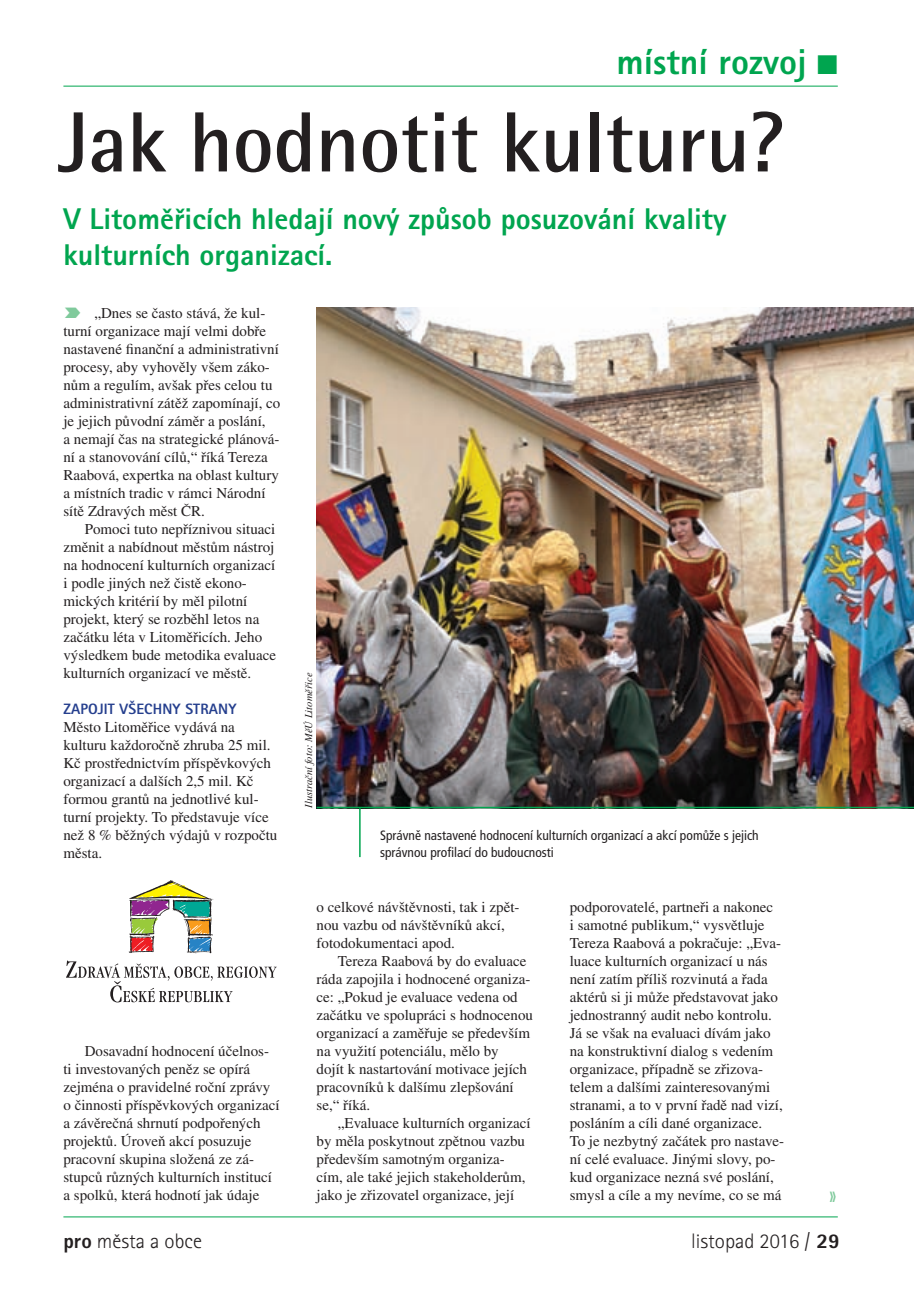
<style>
.page{position:relative;width:914px;height:1297px;background:#fff}
.page>*{position:absolute;margin:0;border:0;box-sizing:border-box;transform-origin:0 0}
.t1{font:700 85.5px "Rotis Semi Sans CE";color:#231f20;scale:.95 1}
.t2{font:800 36px "Rotis Sans Serif CE";color:#00a54f}
.t3{font:800 30px/36px "Rotis Sans Serif CE";color:#00a54f}
.t4{font:300 21px "Rotis Sans Serif CE";color:#231f20}
.t5{font:15px/18px "Times CE";color:#231f20}
.t6{font:800 15px "Rotis Sans Serif CE";letter-spacing:.01em;color:#253f8e}
.t7{font:condensed 13.5px/16.2px "Frutiger CE";color:#231f20}
.t8{font:italic 10.5px "Times CE";color:#231f20}
.s1{color:#80ca9c}
.s2{font-weight:800}
</style>
<div class="page">
<hr style="left:63px;top:86px;width:774px;height:1px;background:#00a54f">
<hr style="left:63px;top:1216px;width:774px;height:1px;background:#00a54f">
<img style="left:316px;top:307px;width:597px;height:499px">
<hr style="left:316px;top:806px;width:597px;height:2px;background:#00a54f">
<hr style="left:359px;top:808px;width:1px;height:48px;background:#00a54f">
<img style="left:129px;top:880px;width:84px;height:73px">
<svg style="left:66px;top:960px;width:211px;height:42px"></svg>
<h2 class="t2" style="left:616px;top:40px;width:223px">místní rozvoj ■</h2>
<h1 class="t1" style="left:58px;top:94px;width:767px">Jak hodnotit kulturu?</h1>
<h3 class="t3" style="left:63px;top:201px;width:664px">v litoměřicích hledají nový způsob posuzování kvality kulturních organizací.</h3>
<p class="t5" style="left:63px;top:303px;width:218px"><span class="s1">→</span> „Dnes se často stává, že kul&shy;turní organizace mají velmi dobře nastavené finanční a administrativní procesy, aby vyhověly všem záko&shy;nům a regulím, avšak přes celou tu administrativní zátěž zapomínají, co je jejich původní záměr a poslání,<br>a nemají čas na strategické plánová&shy;ní a stanovování cílů,“ říká Tereza Raabová, expertka na oblast kultury a místních tradic v rámci Národní sítě Zdravých měst ČR.</p>
<p class="t5" style="left:63px;top:519px;width:214px;text-indent:21px">Pomoci tuto nepříznivou situaci změnit a nabídnout městům nástroj na hodnocení kulturních organizací i podle jiných než čistě ekono&shy;mických kritérií by měl pilotní projekt, který se rozběhl letos na začátku léta v Litoměřicích. Jeho výsledkem bude metodika evaluace kulturních organizací ve městě.</p>
<p class="t6" style="left:63px;top:699px;width:174px">zapoJit všechny Strany</p>
<p class="t5" style="left:63px;top:717px;width:215px">Město Litoměřice vydává na kulturu každoročně zhruba 25 mil.<br>Kč prostřednictvím příspěvkových organizací a dalších 2,5 mil. Kč formou grantů na jednotlivé kul&shy;turní projekty. To představuje více než 8 % běžných výdajů v rozpočtu města.</p>
<p class="t8" style="left:302px;top:807px;width:136px;rotate:-90deg">Ilustrační foto: MěÚ Litoměřice</p>
<p class="t7" style="left:380px;top:827px;width:380px">Správně nastavené hodnocení kulturních organizací a akcí pomůže s jejich správnou profilací do budoucnosti</p>
<p class="t5" style="left:63px;top:1041px;width:217px;text-indent:21px">Dosavadní hodnocení účelnos&shy;ti investovaných peněz se opírá zejména o pravidelné roční zprávy o činnosti příspěvkových organizací a závěrečná shrnutí podpořených projektů. Úroveň akcí posuzuje pracovní skupina složená ze zá&shy;stupců různých kulturních institucí a spolků, která hodnotí jak údaje</p>
<p class="t5" style="left:316px;top:897px;width:204px">o celkové návštěvnosti, tak i zpět&shy;nou vazbu od návštěvníků akcí, fotodokumentaci apod.</p>
<p class="t5" style="left:316px;top:951px;width:218px;text-indent:21px">Tereza Raabová by do evaluace ráda zapojila i hodnocené organiza&shy;ce: „Pokud je evaluace vedena od začátku ve spolupráci s hodnocenou organizací a zaměřuje se především na využití potenciálu, mělo by<br>dojít k nastartování motivace jejích pracovníků k dalšímu zlepšování se,“ říká.</p>
<p class="t5" style="left:316px;top:1113px;width:215px;text-indent:21px">„Evaluace kulturních organizací by měla poskytnout zpětnou vazbu především samotným organiza&shy;cím, ale také jejich stakeholderům, jako je zřizovatel organizace, její</p>
<p class="t5" style="left:569px;top:897px;width:216px">podporovatelé, partneři a nakonec<br>i samotné publikum,“ vysvětluje Tereza Raabová a pokračuje: „Eva&shy;luace kulturních organizací u nás není zatím příliš rozvinutá a řada aktérů si ji může představovat jako jednostranný audit nebo kontrolu.<br>Já se však na evaluaci dívám jako na konstruktivní dialog s vedením organizace, případně se zřizova&shy;telem a dalšími zainteresovanými stranami, a to v první řadě nad vizí, posláním a cíli dané organizace.<br>To je nezbytný začátek pro nastave&shy;ní celé evaluace. Jinými slovy, po&shy;kud organizace nezná své poslání, smysl a cíle a my nevíme, co se má</p>
<h3 class="t4" style="left:63px;top:1228px;width:140px"><span class="s2">pro</span> města a obce</h3>
<h3 class="t4" style="left:691px;top:1228px;width:150px">listopad 2016 / <span class="s2">29</span></h3>
</div>
